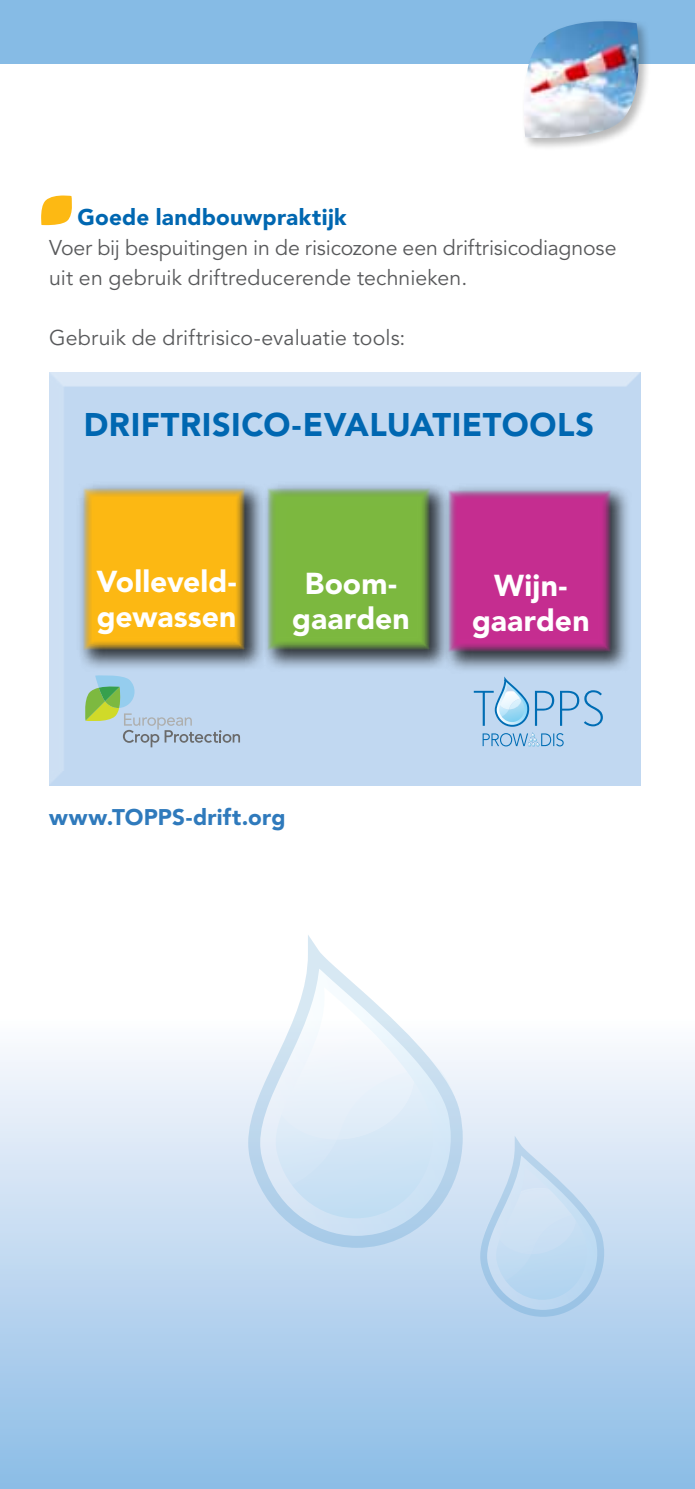
<style>
.page{position:relative;width:695px;height:1489px;background:#fff}
.page>*{position:absolute;margin:0;border:0;box-sizing:border-box;transform-origin:0 0}
.t1{font:900 32.5px "Avenir LT Std";color:#0067b1}
.t2{font:900 30px/35px "Avenir LT Std";letter-spacing:.005em;color:#fff;text-align:center}
.t3{font:900 22.5px "Avenir LT Std";letter-spacing:.01em;color:#0067b1}
.t4{font:900 22.5px "Avenir LT Std";letter-spacing:.01em;color:#2f7abc}
.t5{font:21.25px/30px "Avenir LT Std";color:#58595b}
</style>
<div class="page">
<div style="left:0;top:0;width:694px;height:64px;background:#86bbe5"></div>
<div style="left:521px;top:18px;width:130px;height:133px;background:#000;opacity:.28"></div>
<img style="left:523px;top:21px;width:124px;height:117px">
<div style="left:0;top:960px;width:694px;height:528px;background:linear-gradient(to bottom,#fff,#8cbce6)"></div>
<svg style="left:41px;top:195px;width:31px;height:30px"></svg>
<svg style="left:246px;top:961px;width:219px;height:289px"></svg>
<svg style="left:248px;top:935px;width:214px;height:312px"></svg>
<svg style="left:478px;top:1135px;width:128px;height:183px;background:#c5dcf1"></svg>
<div style="left:42px;top:369px;width:600px;height:418px;background:#000;opacity:.75"></div>
<svg style="left:85px;top:675px;width:155px;height:72px;background:#b5cfd8"></svg>
<div style="left:76px;top:481px;width:191px;height:191px;background:#000;opacity:.75"></div>
<svg style="left:83px;top:488px;width:163px;height:162px;background:#eeb11d"></svg>
<div style="left:261px;top:481px;width:190px;height:191px;background:#000;opacity:.75"></div>
<svg style="left:267px;top:488px;width:163px;height:162px;background:#7ab245"></svg>
<div style="left:441px;top:483px;width:191px;height:190px;background:#000;opacity:.75"></div>
<svg style="left:448px;top:489px;width:163px;height:163px;background:#bd348f"></svg>
<svg style="left:473px;top:676px;width:129px;height:70px;background:#aaccea"></svg>
<p class="t3" style="left:77px;top:204px;width:271px">Goede landbouwpraktijk</p>
<p class="t5" style="left:49px;top:233px;width:569px">Voer bij bespuitingen in de risicozone een driftrisicodiagnose uit en gebruik driftreducerende technieken.</p>
<p class="t5" style="left:49px;top:323px;width:358px">Gebruik de driftrisico-evaluatie tools:</p>
<h1 class="t1" style="left:84px;top:405px;width:45px">Driftrisico</h1>
<h1 class="t1" style="left:292px;top:405px;width:33px">-evaluatietools</h1>
<h2 class="t2" style="left:97px;top:564px;width:141px;text-align:left">Volleveld&shy;gewassen</h2>
<h2 class="t2" style="left:292px;top:565px;width:119px">Boom&shy;gaarden</h2>
<h2 class="t2" style="left:472px;top:567px;width:119px">Wijn&shy;gaarden</h2>
<p class="t4" style="left:49px;top:804px;width:238px">www.TOPPS-drift.org</p>
</div>
